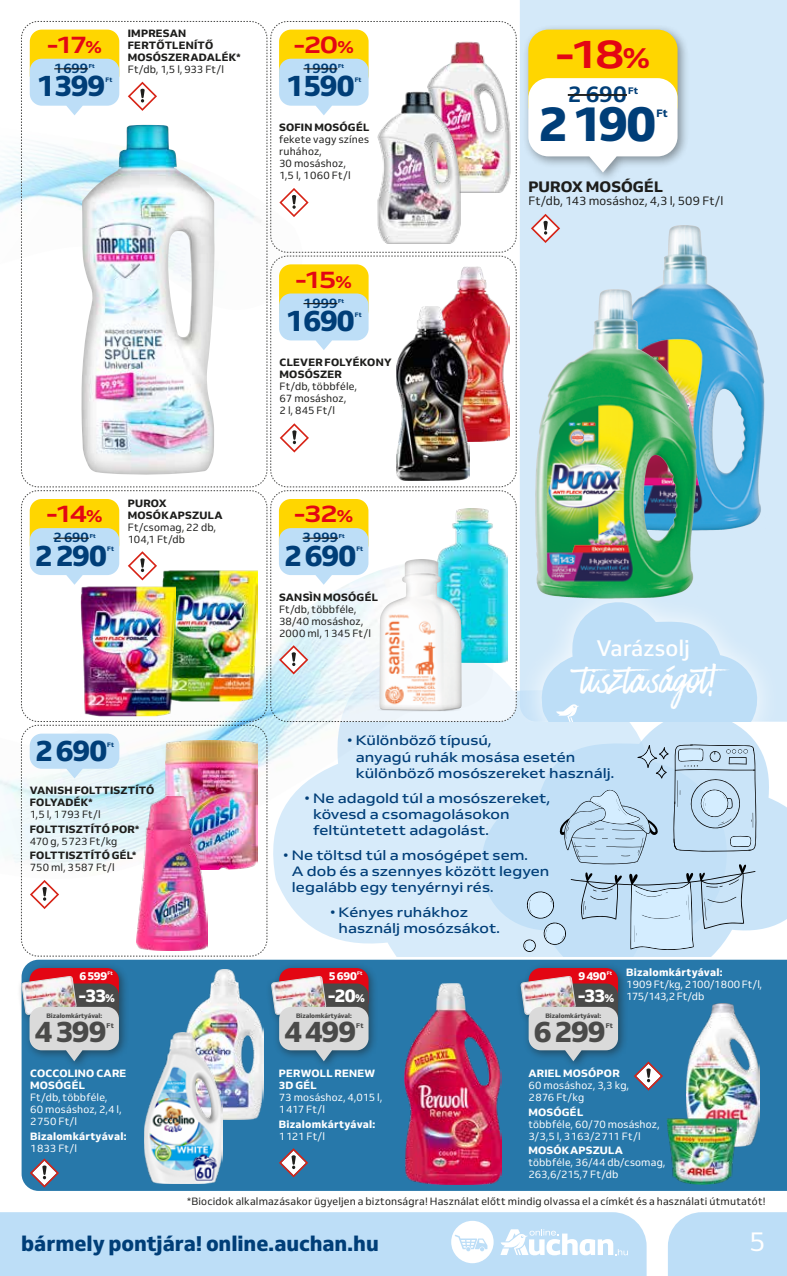
<style>
.page{position:relative;width:787px;height:1276px;background:#fff}
.page>*{position:absolute;margin:0;border:0;box-sizing:border-box;transform-origin:0 0}
.t1{font:800 48.75px "Venn";color:#003e78}
.t2{font:44.55px "Have Heart One MA";color:#fff}
.t3{font:700 39.3px "Venn Semi Ex";color:#e30613}
.t4{font:800 29.25px "Venn";letter-spacing:-.04em;color:#003e78}
.t5{font:800 29.25px "Venn";letter-spacing:-.04em;color:#4a4a49}
.t6{font:27px "Venn";color:#fff}
.t7{font:700 23.7px "Venn Semi Ex";letter-spacing:-.12em;color:#e30613}
.t8{font:700 22.5px "Venn";color:#003e78}
.t9{font:500 22.35px "Venn";color:#fff}
.t10{font:800 21px "Venn";color:#003e78}
.t11{font:800 18px "Venn";color:#fff}
.t12{font:800 15px "Venn";letter-spacing:.01em;color:#1d1d1b}
.t13{font:500 13.5px/16.2px "Venn Semi Ex";color:#003e78}
.t14{font:700 13.5px "Venn";color:#003e78}
.t15{font:12px "Venn";letter-spacing:.01em;color:#1d1d1b}
.t16{font:800 11.25px "Venn";letter-spacing:-.025em;color:#fff}
.t17{font:800 10.65px "Venn";color:#003e78}
.t18{font:10.5px/12px "Venn";letter-spacing:.015em;color:#1d1d1b}
.t19{font:10.5px/12px "Venn";letter-spacing:.01em;color:#fff}
.t20{font:800 10.5px/12px "Venn";letter-spacing:.025em;color:#1d1d1b}
.t21{font:800 10.5px/12px "Venn";letter-spacing:.025em;color:#fff}
.t22{font:10.5px/12px "Venn";letter-spacing:-.01em;color:#fff}
.t23{font:10.5px "Venn";letter-spacing:-.005em;color:#1d1d1b}
.t24{font:800 9.3px "Venn";color:#003e78}
.t25{font:800 6.75px "Venn";color:#4a4a49}
.t26{font:800 6.3px "Venn";color:#4a4a49}
.t27{font:800 6.3px "Venn";letter-spacing:.015em;color:#003e78}
.t28{font:800 5.7px "Venn";letter-spacing:-.005em;color:#003e78}
.t29{font:800 5.1px "Venn";color:#fff}
.s1{font-size:17.4px}
.s2{font-size:28.8px}
.s3{font-size:37.2px}
.s4{font-size:11.25px}
</style>
<div class="page">
<div style="left:668px;top:1212px;width:119px;height:64px;background:#bddef7"></div>
<div style="left:0;top:1212px;width:646px;height:64px;background:#bddef7"></div>
<svg style="left:500px;top:1229px;width:128px;height:26px"></svg>
<svg style="left:451px;top:1220px;width:42px;height:43px"></svg>
<div style="left:22px;top:959px;width:765px;height:232px;background:#2778aa"></div>
<svg style="left:771px;top:721px;width:16px;height:206px;fill:#cae4f8"></svg>
<div style="left:520px;top:0;width:267px;height:721px;background:#d4e9f9"></div>
<svg style="left:30px;top:1158px;width:29px;height:29px"></svg>
<svg style="left:279px;top:1148px;width:29px;height:29px"></svg>
<svg style="left:634px;top:1061px;width:29px;height:29px"></svg>
<img style="left:0;top:745px;width:21px;height:132px">
<img style="left:185px;top:969px;width:78px;height:151px">
<img style="left:144px;top:1032px;width:78px;height:151px">
<img style="left:404px;top:984px;width:97px;height:200px">
<div style="left:594px;top:216px;width:186px;height:318px;background:#d4e9f9"></div>
<img style="left:686px;top:1004px;width:74px;height:142px">
<img style="left:666px;top:1117px;width:72px;height:68px">
<div style="left:16px;top:961px;width:113px;height:109px;background:#1d1d1b;opacity:.5"></div>
<div style="left:30px;top:968px;width:89px;height:45px;background:#e30613;border-radius:12px"></div>
<svg style="left:22px;top:976px;width:97px;height:85px;background:#aba7af"></svg>
<div style="left:266px;top:961px;width:113px;height:109px;background:#1d1d1b;opacity:.5"></div>
<div style="left:279px;top:968px;width:89px;height:45px;background:#e30613;border-radius:12px"></div>
<svg style="left:271px;top:976px;width:97px;height:85px;background:#aaa7af"></svg>
<div style="left:515px;top:961px;width:113px;height:109px;background:#1d1d1b;opacity:.5"></div>
<div style="left:528px;top:968px;width:90px;height:45px;background:#e30613;border-radius:12px"></div>
<svg style="left:521px;top:976px;width:97px;height:85px;background:#aba7af"></svg>
<img style="left:21px;top:21px;width:750px;height:936px">
<h3 class="t7" style="left:47px;top:30px;width:57px">-17<span class="s1">%</span></h3>
<p class="t14" style="left:54px;top:60px;width:35px">1 699</p>
<p class="t28" style="left:89px;top:63px;width:7px">Ft</p>
<h3 class="t4" style="left:37px;top:68px;width:70px">1 399</h3>
<p class="t27" style="left:105px;top:76px;width:8px">Ft</p>
<p class="t20" style="left:128px;top:27px;width:114px">IMPRESAN<br>FERTŐTLENÍTŐ<br>MOSÓSZERADALÉK*</p>
<p class="t18" style="left:128px;top:63px;width:98px">Ft/db, 1,5 l, 933 Ft/l</p>
<h3 class="t7" style="left:293px;top:30px;width:62px">-20<span class="s1">%</span></h3>
<p class="t14" style="left:303px;top:60px;width:36px">1 990</p>
<p class="t28" style="left:338px;top:63px;width:7px">Ft</p>
<h3 class="t4" style="left:286px;top:68px;width:70px">1 590</h3>
<p class="t27" style="left:355px;top:76px;width:8px">Ft</p>
<p class="t20" style="left:279px;top:121px;width:92px">SOFIN MOSÓGÉL</p>
<p class="t18" style="left:279px;top:134px;width:91px">fekete vagy színes ruhához,<br>30 mosáshoz,<br>1,5 l, 1 060 Ft/l</p>
<h3 class="t3" style="left:555px;top:30px;width:97px">-18<span class="s2">%</span></h3>
<h3 class="t8" style="left:568px;top:80px;width:61px">2 690</h3>
<p class="t24" style="left:628px;top:85px;width:11px">Ft</p>
<h1 class="t1" style="left:538px;top:93px;width:120px">2 190</h1>
<p class="t17" style="left:656px;top:106px;width:13px">Ft</p>
<h3 class="t12" style="left:528px;top:177px;width:136px">PUROX MOSÓGÉL</h3>
<p class="t15" style="left:528px;top:194px;width:197px">Ft/db, 143 mosáshoz, 4,3 l, 509 Ft/l</p>
<h3 class="t7" style="left:295px;top:264px;width:58px">-15<span class="s1">%</span></h3>
<p class="t14" style="left:303px;top:294px;width:35px">1 999</p>
<p class="t28" style="left:338px;top:297px;width:7px">Ft</p>
<h3 class="t4" style="left:286px;top:302px;width:70px">1 690</h3>
<p class="t27" style="left:355px;top:310px;width:8px">Ft</p>
<p class="t20" style="left:279px;top:356px;width:114px">CLEVER FOLYÉKONY<br>MOSÓSZER</p>
<p class="t18" style="left:279px;top:380px;width:79px">Ft/db, többféle,<br>67 mosáshoz,<br>2 l, 845 Ft/l</p>
<h3 class="t7" style="left:46px;top:499px;width:58px">-14<span class="s1">%</span></h3>
<p class="t14" style="left:53px;top:529px;width:37px">2 690</p>
<p class="t28" style="left:90px;top:532px;width:7px">Ft</p>
<h3 class="t4" style="left:35px;top:537px;width:74px">2 290</h3>
<p class="t27" style="left:107px;top:545px;width:8px">Ft</p>
<p class="t20" style="left:128px;top:497px;width:96px">PUROX<br>MOSÓKAPSZULA</p>
<p class="t18" style="left:128px;top:521px;width:90px">Ft/csomag, 22 db,<br>104,1 Ft/db</p>
<h3 class="t7" style="left:294px;top:499px;width:61px">-32<span class="s1">%</span></h3>
<p class="t14" style="left:302px;top:529px;width:37px">3 999</p>
<p class="t28" style="left:339px;top:532px;width:7px">Ft</p>
<h3 class="t4" style="left:284px;top:537px;width:74px">2 690</h3>
<p class="t27" style="left:356px;top:545px;width:8px">Ft</p>
<p class="t20" style="left:279px;top:591px;width:100px">SANSÌN MOSÓGÉL</p>
<p class="t18" style="left:279px;top:603px;width:94px">Ft/db, többféle,<br>38/40 mosáshoz,<br>2000 ml, 1 345 Ft/l</p>
<h3 class="t9" style="left:596px;top:634px;width:95px">Varázsolj</h3>
<h2 class="t2" style="left:580px;top:649px;width:162px">tisztaságot<span class="s3">!</span></h2>
<h3 class="t4" style="left:35px;top:732px;width:74px">2 690</h3>
<p class="t27" style="left:107px;top:740px;width:8px">Ft</p>
<p class="t20" style="left:30px;top:784px;width:126px">VANISH FOLTTISZTÍTÓ<br>FOLYADÉK*</p>
<p class="t18" style="left:30px;top:808px;width:72px">1,5 l, 1 793 Ft/l</p>
<p class="t20" style="left:30px;top:823px;width:111px">FOLTTISZTÍTÓ POR*</p>
<p class="t23" style="left:30px;top:835px;width:89px">470 g, 5 723 Ft/kg</p>
<p class="t20" style="left:30px;top:849px;width:108px">FOLTTISZTÍTÓ GÉL*</p>
<p class="t18" style="left:30px;top:861px;width:86px">750 ml, 3 587 Ft/l</p>
<p class="t13" style="left:356px;top:732px;width:260px;text-indent:-9px">• Különböző típusú,<br>anyagú ruhák mosása esetén különböző mosószereket használj.</p>
<p class="t13" style="left:313px;top:789px;width:238px;text-indent:-9px">• Ne adagold túl a mosószereket, kövesd a csomagolásokon feltüntetett adagolást.</p>
<p class="t13" style="left:292px;top:846px;width:259px;text-indent:-9px">• Ne töltsd túl a mosógépet sem.<br>A dob és a szennyes között legyen legalább egy tenyérnyi rés.</p>
<p class="t13" style="left:338px;top:903px;width:163px;text-indent:-9px">• Kényes ruhákhoz használj mosózsákot.</p>
<p class="t16" style="left:79px;top:969px;width:29px">6 599</p>
<p class="t29" style="left:108px;top:970px;width:7px">Ft</p>
<h3 class="t11" style="left:79px;top:984px;width:38px">-33<span class="s4">%</span></h3>
<p class="t16" style="left:329px;top:969px;width:30px">5 690</p>
<p class="t29" style="left:357px;top:970px;width:7px">Ft</p>
<h3 class="t11" style="left:328px;top:984px;width:38px">-20<span class="s4">%</span></h3>
<p class="t16" style="left:578px;top:969px;width:30px">9 490</p>
<p class="t29" style="left:606px;top:970px;width:7px">Ft</p>
<h3 class="t11" style="left:577px;top:984px;width:38px">-33<span class="s4">%</span></h3>
<p class="t21" style="left:626px;top:965px;width:98px">Bizalomkártyával:</p>
<p class="t22" style="left:626px;top:977px;width:137px">1 909 Ft/kg, 2 100/1 800 Ft/l,<br>175/143,2 Ft/db</p>
<p class="t26" style="left:46px;top:1011px;width:57px">Bizalomkártyával:</p>
<p class="t26" style="left:296px;top:1011px;width:57px">Bizalomkártyával:</p>
<p class="t26" style="left:545px;top:1011px;width:57px">Bizalomkártyával:</p>
<h3 class="t5" style="left:35px;top:1013px;width:74px">4 399</h3>
<p class="t25" style="left:107px;top:1021px;width:9px">Ft</p>
<h3 class="t5" style="left:284px;top:1013px;width:74px">4 499</h3>
<p class="t25" style="left:356px;top:1021px;width:9px">Ft</p>
<h3 class="t5" style="left:533px;top:1013px;width:74px">6 299</h3>
<p class="t25" style="left:605px;top:1021px;width:9px">Ft</p>
<p class="t21" style="left:30px;top:1067px;width:98px">COCCOLINO CARE<br>MOSÓGÉL</p>
<p class="t19" style="left:30px;top:1091px;width:93px">Ft/db, többféle,<br>60 mosáshoz, 2,4 l,<br>2 750 Ft/l</p>
<p class="t21" style="left:30px;top:1129px;width:98px">Bizalomkártyával:</p>
<p class="t19" style="left:30px;top:1142px;width:48px">1 833 Ft/l</p>
<p class="t21" style="left:528px;top:1067px;width:93px">ARIEL MOSÓPOR</p>
<p class="t19" style="left:528px;top:1079px;width:102px">60 mosáshoz, 3,3 kg,<br>2 876 Ft/kg</p>
<p class="t21" style="left:528px;top:1105px;width:56px">MOSÓGÉL</p>
<p class="t19" style="left:528px;top:1118px;width:133px">többféle, 60/70 mosáshoz,<br>3/3,5 l, 3 163/2 711 Ft/l</p>
<p class="t21" style="left:528px;top:1144px;width:96px">MOSÓKAPSZULA</p>
<p class="t19" style="left:528px;top:1156px;width:138px">többféle, 36/44 db/csomag,<br>263,6/215,7 Ft/db</p>
<p class="t18" style="left:187px;top:1195px;width:580px">*Biocidok alkalmazásakor ügyeljen a biztonságra! Használat előtt mindig olvassa el a címkét és a használati útmutatót!</p>
<p class="t21" style="left:279px;top:1067px;width:98px">PERWOLL RENEW<br>3D GÉL</p>
<p class="t19" style="left:279px;top:1091px;width:105px">73 mosáshoz, 4,015 l,<br>1 417 Ft/l</p>
<p class="t21" style="left:279px;top:1117px;width:98px">Bizalomkártyával:</p>
<p class="t19" style="left:279px;top:1130px;width:48px">1 121 Ft/l</p>
<h3 class="t10" style="left:21px;top:1230px;width:359px">bármely pontjára! online.auchan.hu</h3>
<h3 class="t6" style="left:749px;top:1225px;width:18px">5</h3>
</div>
